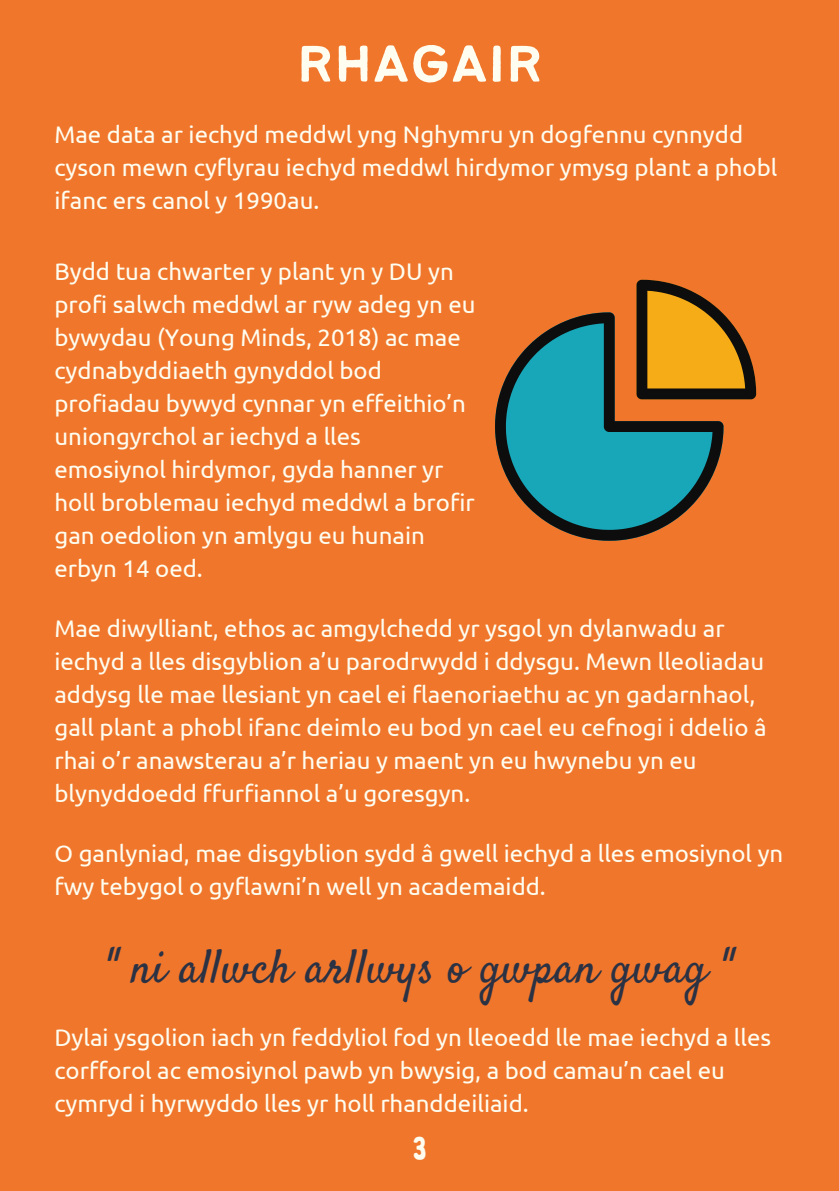
<style>
.page{position:relative;width:839px;height:1191px;background:#fff}
.page>*{position:absolute;margin:0;border:0;box-sizing:border-box;transform-origin:0 0}
.t1{font:68px "Bantayog";color:#fefdef}
.t2{font:48px "Satisfy";color:#2b3244}
.t3{font:32px "Bobby Jones Soft";color:#fefdef}
.t4{font:24px/33px "Ubuntu";color:#fefdef}
</style>
<div class="page">
<div style="left:0;top:0;width:838px;height:1191px;background:#f0762c"></div>
<svg style="left:495px;top:312px;width:228px;height:229px;fill:#17a7b8"></svg>
<svg style="left:636px;top:280px;width:120px;height:119px"></svg>
<h1 class="t1" style="left:296px;top:34px;width:248px">rhagair</h1>
<p class="t4" style="left:54px;top:117px;width:724px">Mae data ar iechyd meddwl yng Nghymru yn dogfennu cynnydd cyson mewn cyflyrau iechyd meddwl hirdymor ymysg plant a phobl ifanc ers canol y 1990au.</p>
<p class="t4" style="left:54px;top:254px;width:423px">Bydd tua chwarter y plant yn y DU yn profi salwch meddwl ar ryw adeg yn eu bywydau (Young Minds, 2018) ac mae cydnabyddiaeth gynyddol bod profiadau bywyd cynnar yn effeithio’n uniongyrchol ar iechyd a lles emosiynol hirdymor, gyda hanner yr holl broblemau iechyd meddwl a brofir gan oedolion yn amlygu eu hunain erbyn 14 oed.</p>
<p class="t4" style="left:54px;top:612px;width:713px">Mae diwylliant, ethos ac amgylchedd yr ysgol yn dylanwadu ar iechyd a lles disgyblion a’u parodrwydd i ddysgu. Mewn lleoliadau addysg lle mae llesiant yn cael ei flaenoriaethu ac yn gadarnhaol, gall plant a phobl ifanc deimlo eu bod yn cael eu cefnogi i ddelio â rhai o’r anawsterau a’r heriau y maent yn eu hwynebu yn eu blynyddoedd ffurfiannol a’u goresgyn.</p>
<p class="t4" style="left:54px;top:836px;width:730px">O ganlyniad, mae disgyblion sydd â gwell iechyd a lles emosiynol yn fwy tebygol o gyflawni’n well yn academaidd.</p>
<h2 class="t2" style="left:106px;top:937px;width:628px">" ni allwch arllwys o gwpan gwag "</h2>
<p class="t4" style="left:54px;top:1021px;width:718px">Dylai ysgolion iach yn feddyliol fod yn lleoedd lle mae iechyd a lles corfforol ac emosiynol pawb yn bwysig, a bod camau’n cael eu cymryd i hyrwyddo lles yr holl rhanddeiliaid.</p>
<h3 class="t3" style="left:412px;top:1128px;width:16px">3</h3>
</div>
